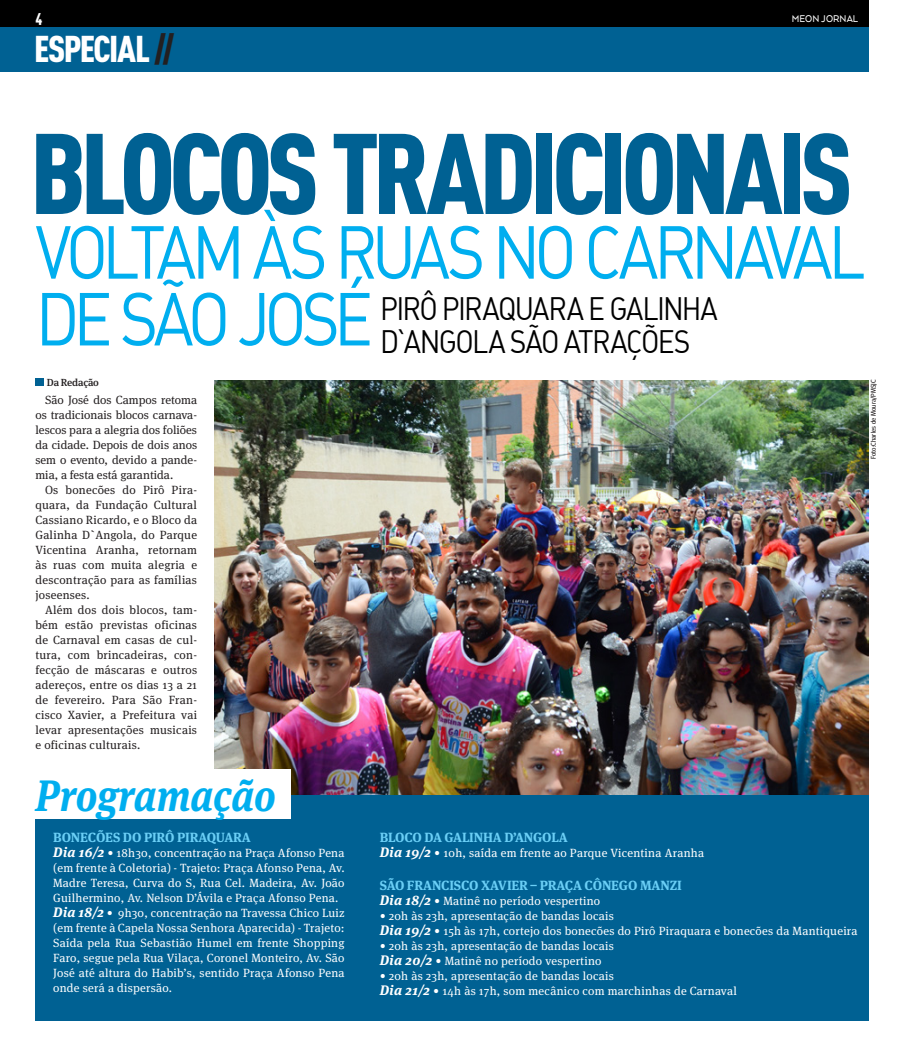
<style>
.page{position:relative;width:904px;height:1053px;background:#fff}
.page>*{position:absolute;margin:0;border:0;box-sizing:border-box;transform-origin:0 0}
.t1{font:112.5px "DIN Cond Black Alternate";letter-spacing:-.05em;color:#006193}
.t2{font:73.75px/66.8px "DIN Alternate";letter-spacing:-.095em;color:#00aeef;scale:.89 1}
.t3{font:italic 700 43.88px "Meta Serif OT";color:#00aeef;scale:.89 1}
.t4{font:36.75px "DIN Cond Black Alternate";letter-spacing:-.04em;color:#fff}
.t5{font:31.75px/32.9px "DIN Alternate";letter-spacing:-.055em;color:#000;scale:.89 1}
.t6{font:15.75px "DIN Cond Black Alternate";color:#fff}
.t7{font:700 13.25px "Meta Serif OT";letter-spacing:-.01em;color:#6bcff6}
.t8{font:11.88px/15px "Meta Serif OT";letter-spacing:.02em;color:#fff;text-align:justify}
.t9{font:11.88px/15px "Meta Serif OT";letter-spacing:.02em;color:#231f20;text-align:justify}
.t10{font:500 11.25px "Arquitecta";letter-spacing:.01em;color:#fff;scale:.89 1}
.t11{font:500 10.25px "Meta Serif OT";letter-spacing:-.02em;color:#231f20}
.t12{font:6.88px "Meta Headline OT";letter-spacing:.02em;color:#231f20}
.s1{color:#231f20}
.s2{font-weight:700;font-style:italic;font-size:13.75px}
</style>
<div class="page">
<div style="left:35px;top:794px;width:833px;height:226px;background:#006193"></div>
<div style="left:0;top:4px;width:868px;height:67px;background:#006193"></div>
<div style="left:35px;top:378px;width:9px;height:8px;background:#006193"></div>
<img style="left:214px;top:380px;width:654px;height:414px">
<div style="left:25px;top:769px;width:266px;height:50px;background:#fff"></div>
<div style="left:0;top:0;width:868px;height:27px;background:#000"></div>
<h3 class="t6" style="left:35px;top:8px;width:8px">4</h3>
<p class="t10" style="left:792px;top:12px;width:76px">MEON JORNAL</p>
<p class="t4" style="left:34px;top:26px;width:142px">ESPECIAL <span class="s1">//</span></p>
<p class="t1" style="left:30px;top:103px;width:824px">BLOCOS TRADICIONAIS</p>
<p class="t2" style="left:35px;top:217px;width:934px">VOLTAM ÀS RUAS NO CARNAVAL<br>DE SÃO JOSÉ</p>
<p class="t5" style="left:380px;top:291px;width:381px">PIRÔ PIRAQUARA E GALINHA<br>D`ANGOLA SÃO ATRAÇÕES</p>
<p class="t11" style="left:47px;top:376px;width:54px">Da Redação</p>
<p class="t9" style="left:35px;top:392px;width:163px;text-indent:10px">São José dos Campos retoma os tradicionais blocos carnava&shy;lescos para a alegria dos foliões da cidade. Depois de dois anos sem o evento, devido a pande&shy;mia, a festa está garantida.</p>
<p class="t9" style="left:35px;top:482px;width:163px;text-indent:10px">Os bonecões do Pirô Pira&shy;quara, da Fundação Cultural Cassiano Ricardo, e o Bloco da Galinha D`Angola, do Parque Vicentina Aranha, retornam às ruas com muita alegria e descontração para as famílias joseenses.</p>
<p class="t9" style="left:35px;top:602px;width:163px;text-indent:10px">Além dos dois blocos, tam&shy;bém estão previstas oficinas de Carnaval em casas de cul&shy;tura, com brincadeiras, con&shy;fecção de máscaras e outros adereços, entre os dias 13 a 21 de fevereiro. Para São Fran&shy;cisco Xavier, a Prefeitura vai levar apresentações musicais e oficinas culturais.</p>
<p class="t3" style="left:35px;top:767px;width:271px">Programação</p>
<p class="t7" style="left:53px;top:829px;width:199px">BONECÕES DO PIRÔ PIRAQUARA</p>
<p class="t8" style="left:53px;top:845px;width:293px"><span class="s2">Dia 16/2</span> • 18h30, concentração na Praça Afonso Pena (em frente à Coletoria) - Trajeto: Praça Afonso Pena, Av.<br>Madre Teresa, Curva do S, Rua Cel. Madeira, Av. João Guilhermino, Av. Nelson D’Ávila e Praça Afonso Pena.</p>
<p class="t8" style="left:53px;top:905px;width:293px"><span class="s2">Dia 18/2</span> • 9h30, concentração na Travessa Chico Luiz (em frente à Capela Nossa Senhora Aparecida) - Trajeto:<br>Saída pela Rua Sebastião Humel em frente Shopping Faro, segue pela Rua Vilaça, Coronel Monteiro, Av. São José até altura do Habib’s, sentido Praça Afonso Pena onde será a dispersão.</p>
<p class="t12" style="left:869px;top:459px;width:81px;rotate:-90deg">Foto:Charles de Moura/PMSJC</p>
<p class="t7" style="left:380px;top:829px;width:189px">BLOCO DA GALINHA D’ANGOLA</p>
<p class="t8" style="left:379px;top:845px;width:326px"><span class="s2">Dia 19/2</span> • 10h, saída em frente ao Parque Vicentina Aranha</p>
<p class="t7" style="left:380px;top:876px;width:303px">SÃO FRANCISCO XAVIER – PRAÇA CÔNEGO MANZI</p>
<p class="t8" style="left:379px;top:893px;width:222px"><span class="s2">Dia 18/2</span> • Matinê no período vespertino</p>
<p class="t8" style="left:379px;top:908px;width:236px">• 20h às 23h, apresentação de bandas locais</p>
<p class="t8" style="left:379px;top:923px;width:479px"><span class="s2">Dia 19/2</span> • 15h às 17h, cortejo dos bonecões do Pirô Piraquara e bonecões da Mantiqueira</p>
<p class="t8" style="left:379px;top:938px;width:236px">• 20h às 23h, apresentação de bandas locais</p>
<p class="t8" style="left:379px;top:953px;width:223px"><span class="s2">Dia 20/2</span> • Matinê no período vespertino</p>
<p class="t8" style="left:379px;top:968px;width:236px">• 20h às 23h, apresentação de bandas locais</p>
<p class="t8" style="left:379px;top:983px;width:359px"><span class="s2">Dia 21/2</span> • 14h às 17h, som mecânico com marchinhas de Carnaval</p>
</div>
